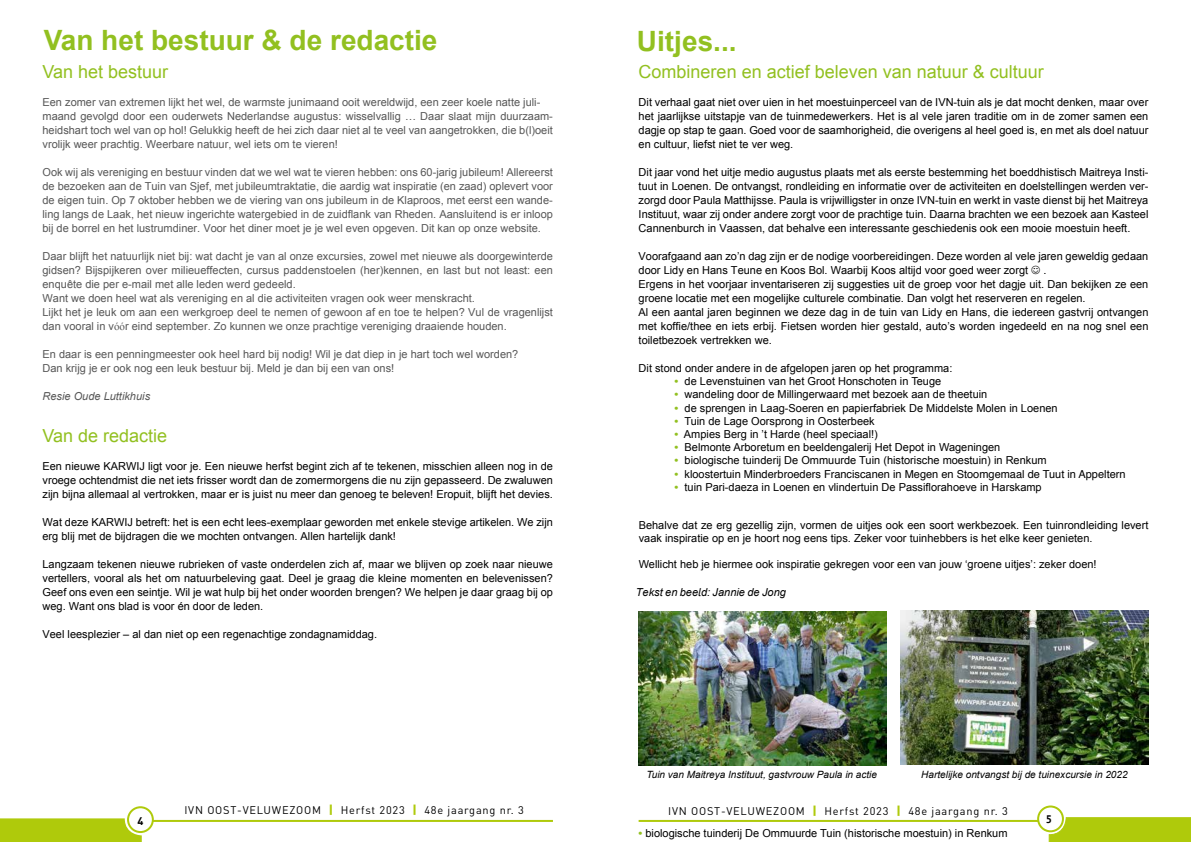
<style>
.page{position:relative;width:1191px;height:842px;background:#fff}
.page>*{position:absolute;margin:0;border:0;box-sizing:border-box;transform-origin:0 0}
.t1{font:700 28px "Arial";color:#92c020}
.t2{font:18px "Arial";color:#92c020}
.t3{font:11px/14px "Arial";color:#000;text-align:justify}
.t4{font:11px/14px "Arial";color:#575757}
.t5{font:11px "DIN";letter-spacing:.07em;color:#000}
.t6{font:11px "Helvetica";color:#000}
.t7{font:italic 11px "Arial";color:#000}
.t8{font:italic 11px "Arial";color:#575757}
.t9{font:700 11px "DIN Pro";color:#000}
.t10{font:700 11px "PT Sans";color:#000}
.t11{font:italic 10px "Arial";color:#000}
.s1{font-family:"Helvetica"}
.s2{font-family:"Times New Roman"}
.s3{font-weight:700;color:#92c020}
.s4{font-family:"Arial";font-weight:700;color:#92c020}
.s5{font-weight:900;font-size:12px;color:#afca0b}
</style>
<div class="page">
<div style="left:0;top:818px;width:142px;height:24px;background:#afca0b"></div>
<hr style="left:130px;top:820px;width:423px;height:2px;background:#afca0b">
<div style="left:128px;top:807px;width:25px;height:25px;background:#fff;border-radius:50%"></div>
<div style="left:127px;top:806px;width:27px;height:27px;border:2px solid #afca0b;border-radius:50%"></div>
<hr style="left:638px;top:820px;width:418px;height:2px;background:#afca0b">
<div style="left:1048px;top:817px;width:143px;height:25px;background:#afca0b"></div>
<div style="left:1038px;top:806px;width:25px;height:25px;background:#fff;border-radius:50%"></div>
<div style="left:1037px;top:805px;width:27px;height:27px;border:2px solid #afca0b;border-radius:50%"></div>
<img style="left:900px;top:611px;width:248px;height:154px">
<img style="left:639px;top:611px;width:247px;height:154px">
<h1 class="t1" style="left:44px;top:22px;width:395px">Van het bestuur &amp; de redactie</h1>
<h1 class="t1" style="left:637px;top:23px;width:101px">Uitjes...</h1>
<h2 class="t2" style="left:43px;top:60px;width:127px">Van het bestuur</h2>
<p class="t4" style="left:43px;top:95px;width:512px">Een zomer van extremen lijkt het wel, de warmste junimaand ooit wereldwijd, een zeer koele natte juli&shy;maand gevolgd door een ouderwets Nederlandse augustus: wisselvallig … Daar slaat mijn duurzaam&shy;heidshart toch wel van op hol! Gelukkig heeft de hei zich daar niet al te veel van aangetrokken, die b(l)oeit vrolijk weer prachtig. Weerbare natuur, wel iets om te vieren!</p>
<p class="t4" style="left:43px;top:165px;width:512px;text-align:justify">Ook wij als vereniging en bestuur vinden dat we wel wat te vieren hebben: ons 60-jarig jubileum! Allereerst de bezoeken aan de Tuin van Sjef, met jubileumtraktatie, die aardig wat inspiratie (en zaad) oplevert voor de eigen tuin. Op 7 oktober hebben we de viering van ons jubileum in de Klaproos, met eerst een wande&shy;ling langs de Laak, het nieuw ingerichte watergebied in de zuidflank van Rheden. Aansluitend is er inloop bij de borrel en het lustrumdiner. Voor het diner moet je je wel even opgeven. Dit kan op onze website.</p>
<p class="t4" style="left:43px;top:249px;width:512px">Daar blijft het natuurlijk niet bij: wat dacht je van al onze excursies, zowel met nieuwe als doorgewinterde gidsen? Bijspijkeren over milieueffecten, cursus paddenstoelen (her)kennen, en <span class="s1">last but not least</span>: een enquête die per e-mail met alle leden werd gedeeld.<br>Want we doen heel wat als vereniging en al die activiteiten vragen ook weer menskracht.<br>Lijkt het je leuk om aan een werkgroep deel te nemen of gewoon af en toe te helpen? Vul de vragenlijst dan vooral in v<span class="s2">óó</span>r eind september. Zo kunnen we onze prachtige vereniging draaiende houden.</p>
<p class="t4" style="left:43px;top:347px;width:477px">En daar is een penningmeester ook heel hard bij nodig! Wil je dat diep in je hart toch wel worden?<br>Dan krijg je er ook nog een leuk bestuur bij. Meld je dan bij een van ons!</p>
<p class="t8" style="left:43px;top:389px;width:109px">Resie Oude Luttikhuis</p>
<h2 class="t2" style="left:43px;top:424px;width:126px">Van de redactie</h2>
<p class="t3" style="left:43px;top:459px;width:512px">Een nieuwe KARWIJ ligt voor je. Een nieuwe herfst begint zich af te tekenen, misschien alleen nog in de vroege ochtendmist die net iets frisser wordt dan de zomermorgens die nu zijn gepasseerd. De zwaluwen zijn bijna allemaal al vertrokken, maar er is juist nu meer dan genoeg te beleven! Eropuit, blijft het devies.</p>
<p class="t3" style="left:43px;top:515px;width:512px">Wat deze KARWIJ betreft: het is een echt lees-exemplaar geworden met enkele stevige artikelen. We zijn erg blij met de bijdragen die we mochten ontvangen. Allen hartelijk dank!</p>
<p class="t3" style="left:43px;top:557px;width:512px">Langzaam tekenen nieuwe rubrieken of vaste onderdelen zich af, maar we blijven op zoek naar nieuwe vertellers, vooral als het om natuurbeleving gaat. Deel je graag die kleine momenten en belevenissen?<br>Geef ons even een seintje. Wil je wat hulp bij het onder woorden brengen? We helpen je daar graag bij op weg. Want ons blad is voor én door de leden.</p>
<p class="t3" style="left:43px;top:627px;width:336px">Veel leesplezier – al dan niet op een regenachtige zondagnamiddag.</p>
<h2 class="t2" style="left:638px;top:59px;width:407px">Combineren en actief beleven van natuur &amp; cultuur</h2>
<p class="t3" style="left:638px;top:95px;width:511px">Dit verhaal gaat niet over uien in het moestuinperceel van de IVN-tuin als je dat mocht denken, maar over het jaarlijkse uitstapje van de tuinmedewerkers. Het is al vele jaren traditie om in de zomer samen een dagje op stap te gaan. Goed voor de saamhorigheid, die overigens al heel goed is, en met als doel natuur en cultuur, liefst niet te ver weg.</p>
<p class="t3" style="left:638px;top:165px;width:511px">Dit jaar vond het uitje medio augustus plaats met als eerste bestemming het boeddhistisch Maitreya Insti&shy;tuut in Loenen. De ontvangst, rondleiding en informatie over de activiteiten en doelstellingen werden ver&shy;zorgd door Paula Matthijsse. Paula is vrijwilligster in onze IVN-tuin en werkt in vaste dienst bij het Maitreya Instituut, waar zij onder andere zorgt voor de prachtige tuin. Daarna brachten we een bezoek aan Kasteel Cannenburch in Vaassen, dat behalve een interessante geschiedenis ook een mooie moestuin heeft.</p>
<p class="t3" style="left:638px;top:249px;width:511px">Voorafgaand aan zo’n dag zijn er de nodige voorbereidingen. Deze worden al vele jaren geweldig gedaan door Lidy en Hans Teune en Koos Bol. Waarbij Koos altijd voor goed weer zorgt</p>
<p class="t3" style="left:638px;top:263px;width:511px;text-align:left;text-indent:405px">.<br>Ergens in het voorjaar inventariseren zij suggesties uit de groep voor het dagje uit. Dan bekijken ze een groene locatie met een mogelijke culturele combinatie. Dan volgt het reserveren en regelen.<br>Al een aantal jaren beginnen we deze dag in de tuin van Lidy en Hans, die iedereen gastvrij ontvangen met koffie/thee en iets erbij. Fietsen worden hier gestald, auto’s worden ingedeeld en na nog snel een toiletbezoek vertrekken we.</p>
<p class="t3" style="left:638px;top:361px;width:315px">Dit stond onder andere in de afgelopen jaren op het programma:</p>
<p class="t3" style="left:674px;top:374px;width:268px"><span class="s3">•</span> de Levenstuinen van het Groot Honschoten in Teuge</p>
<p class="t3" style="left:674px;top:388px;width:314px"><span class="s3">•</span> wandeling door de Millingerwaard met bezoek aan de theetuin</p>
<p class="t3" style="left:674px;top:401px;width:384px"><span class="s3">•</span> de sprengen in Laag-Soeren en papierfabriek De Middelste Molen in Loenen</p>
<p class="t3" style="left:674px;top:414px;width:202px"><span class="s3">•</span> Tuin de Lage Oorsprong in Oosterbeek</p>
<p class="t3" style="left:674px;top:427px;width:205px"><span class="s3">•</span> Ampies Berg in ’t Harde (heel speciaal!)</p>
<p class="t3" style="left:674px;top:440px;width:327px"><span class="s3">•</span> Belmonte Arboretum en beeldengalerij Het Depot in Wageningen</p>
<p class="t3" style="left:674px;top:454px;width:373px"><span class="s3">•</span> biologische tuinderij De Ommuurde Tuin (historische moestuin) in Renkum</p>
<p class="t6" style="left:674px;top:465px;width:452px"><span class="s4">•</span> kloostertuin Minderbroeders Franciscanen in Megen en Stoomgemaal de Tuut in Appeltern</p>
<p class="t3" style="left:674px;top:480px;width:369px"><span class="s3">•</span> tuin Pari-daeza in Loenen en vlindertuin De Passiflorahoeve in Harskamp</p>
<p class="t3" style="left:638px;top:518px;width:511px;line-height:13.2px">Behalve dat ze erg gezellig zijn, vormen de uitjes ook een soort werkbezoek. Een tuinrondleiding levert vaak inspiratie op en je hoort nog eens tips. Zeker voor tuinhebbers is het elke keer genieten.</p>
<p class="t3" style="left:638px;top:558px;width:459px">Wellicht heb je hiermee ook inspiratie gekregen voor een van jouw ‘groene uitjes’: zeker doen!</p>
<p class="t7" style="left:636px;top:585px;width:151px">Tekst en beeld: Jannie de Jong</p>
<p class="t11" style="left:646px;top:767px;width:232px">Tuin van Maitreya Instituut, gastvrouw Paula in actie</p>
<p class="t11" style="left:921px;top:768px;width:208px">Hartelijke ontvangst bij de tuinexcursie in 2022</p>
<p class="t5" style="left:184px;top:803px;width:341px">IVN OOST-VELUWEZOOM <span class="s5">|</span> Herfst 2023 <span class="s5">|</span> 48e jaargang nr. 3</p>
<p class="t5" style="left:668px;top:804px;width:341px">IVN OOST-VELUWEZOOM <span class="s5">|</span> Herfst 2023 <span class="s5">|</span> 48e jaargang nr. 3</p>
<p class="t9" style="left:137px;top:813px;width:7px">4</p>
<p class="t10" style="left:1045px;top:811px;width:8px">5</p>
<p class="t3" style="left:638px;top:826px;width:370px"><span class="s3">•</span> biologische tuinderij De Ommuurde Tuin (historische moestuin) in Renkum</p>
</div>
